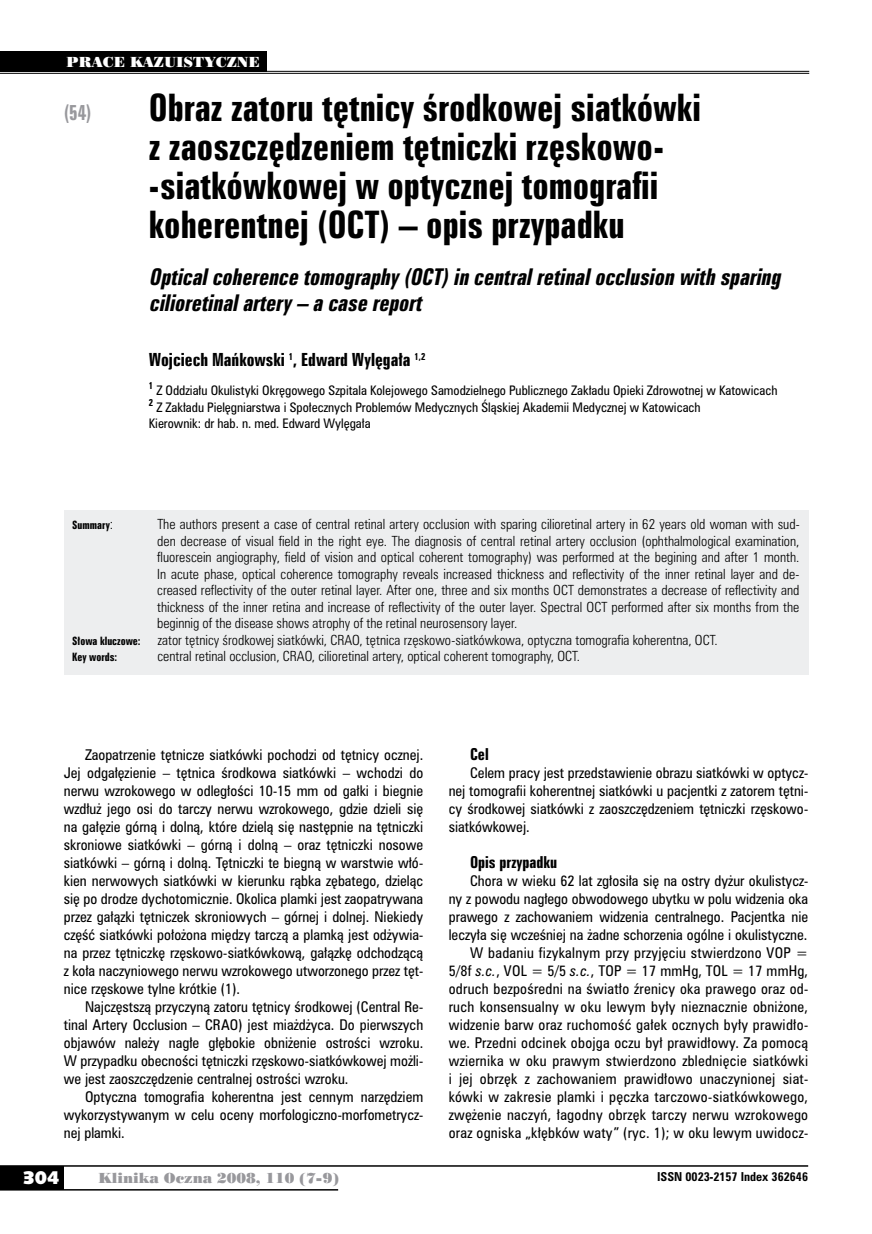
<style>
.page{position:relative;width:872px;height:1234px;background:#fff}
.page>*{position:absolute;margin:0;border:0;box-sizing:border-box;transform-origin:0 0}
.t1{font:34.5px/39px "Zurich Bd X Cn PL";color:#000}
.t2{font:italic 21px/25.5px "Zurich Bd X Cn PL";color:#000}
.t3{font:19.5px "Zurich Bd X Cn PL";color:#98989c;scale:.9 1}
.t4{font:18px "Humanst 531 U Blk PL";color:#fff}
.t5{font:16.5px "Zurich Bd X Cn PL";color:#000}
.t6{font:15px "Zurich Bd X Cn PL";color:#000}
.t7{font:13.5px/18px "Zurich Cn PL";letter-spacing:.02em;color:#000;text-align:justify}
.t8{font:13.5px "Poster Bodoni PL";color:#98989c}
.t9{font:13.5px "Poster Bodoni PL";color:#fff}
.t10{font:12.75px/16.5px "Zurich Lt Cn PL";color:#000;text-align:justify}
.t11{font:12px/16.5px "Zurich Cn PL";color:#000}
.t12{font:700 11.25px "Zurich Cn PL";color:#000}
.t13{font:10.5px "Zurich Bd X Cn PL";color:#000}
.t14{font:9px "Zurich Bd X Cn PL";color:#000}
.s1{font-family:"Zurich Lt Cn PL";font-size:12.75px}
.s2{font-style:italic}
</style>
<div class="page">
<div style="left:0;top:1165px;width:64px;height:24px;background:#000"></div>
<hr style="left:0;top:1164px;width:808px;height:2px;background:#000">
<hr style="left:0;top:1188px;width:338px;height:2px;background:#000">
<div style="left:64px;top:510px;width:744px;height:164px;background:#edeeef"></div>
<hr style="left:0;top:71px;width:809px;height:1px;background:#000">
<hr style="left:0;top:73px;width:809px;height:1px;background:#000">
<div style="left:0;top:51px;width:266px;height:21px;background:#000"></div>
<p class="t9" style="left:67px;top:53px;width:195px">PRACE KAZUISTYCZNE</p>
<h3 class="t3" style="left:64px;top:100px;width:32px">(54)</h3>
<h1 class="t1" style="left:149px;top:88px;width:553px">Obraz zatoru tętnicy środkowej siatkówki z zaoszczędzeniem tętniczki rzęskowo--siatkówkowej w optycznej tomografii koherentnej (OCT) – opis przypadku</h1>
<h2 class="t2" style="left:149px;top:264px;width:638px">Opticalcoherence tomography(OCT)in centralretinalocclusion with sparing cilioretinalartery– acase report</h2>
<p class="t5" style="left:149px;top:348px;width:278px">Wojciech Mańkowski <sup>1</sup>, Edward Wylęgała <sup>1,2</sup></p>
<p class="t14" style="left:149px;top:379px;width:6px">1</p>
<p class="t11" style="left:156px;top:382px;width:622px">Z Oddziału Okulistyki Okręgowego Szpitala Kolejowego Samodzielnego Publicznego Zakładu Opieki Zdrowotnej w Katowicach</p>
<p class="t14" style="left:149px;top:396px;width:6px">2</p>
<p class="t11" style="left:149px;top:398px;width:553px;text-indent:8px">Z Zakładu Pielęgniarstwa i Społecznych Problemów Medycznych Śląskiej Akademii Medycznej w Katowicach<br>Kierownik: dr hab. n. med. Edward Wylęgała</p>
<p class="t13" style="left:72px;top:518px;width:42px">Summary<span class="s1">:</span></p>
<p class="t10" style="left:157px;top:515px;width:644px">The authors present a case of central retinal artery occlusion with sparing cilioretinal artery in 62 years old woman with sud&shy;den decrease of visual field in the right eye. The diagnosis of central retinal artery occlusion (ophthalmological examination, fluorescein angiography, field of vision and optical coherent tomography) was performed at the begining and after 1 month.<br>In acute phase, optical coherence tomography reveals increased thickness and reflectivity of the inner retinal layer and de&shy;creased reflectivity of the outer retinal layer. After one, three and six months OCT demonstrates a decrease of reflectivity and thickness of the inner retina and increase of reflectivity of the outer layer. Spectral OCT performed after six months from the beginnig of the disease shows atrophy of the retinal neurosensory layer.</p>
<p class="t13" style="left:72px;top:633px;width:70px">Słowa kluczowe:</p>
<p class="t10" style="left:157px;top:631px;width:562px">zator tętnicy środkowej siatkówki, CRAO, tętnica rzęskowo-siatkówkowa, optyczna tomografia koherentna, OCT.</p>
<p class="t13" style="left:72px;top:650px;width:46px">Key words:</p>
<p class="t10" style="left:157px;top:647px;width:424px">central retinal occlusion, CRAO, cilioretinal artery, optical coherent tomography, OCT.</p>
<p class="t7" style="left:64px;top:745px;width:361px;text-indent:21px">Zaopatrzenie tętnicze siatkówki pochodzi od tętnicy ocznej.<br>Jej odgałęzienie – tętnica środkowa siatkówki – wchodzi do nerwu wzrokowego w odległości 10-15 mm od gałki i biegnie wzdłuż jego osi do tarczy nerwu wzrokowego, gdzie dzieli się na gałęzie górną i dolną, które dzielą się następnie na tętniczki skroniowe siatkówki – górną i dolną – oraz tętniczki nosowe siatkówki – górną i dolną. Tętniczki te biegną w warstwie włó&shy;kien nerwowych siatkówki w kierunku rąbka zębatego, dzieląc się po drodze dychotomicznie. Okolica plamki jest zaopatrywana przez gałązki tętniczek skroniowych – górnej i dolnej. Niekiedy część siatkówki położona między tarczą a plamką jest odżywia&shy;na przez tętniczkę rzęskowo-siatkówkową, gałązkę odchodzącą z koła naczyniowego nerwu wzrokowego utworzonego przez tęt&shy;nice rzęskowe tylne krótkie (1).</p>
<p class="t7" style="left:64px;top:997px;width:361px;text-indent:21px">Najczęstszą przyczyną zatoru tętnicy środkowej (Central Re&shy;tinal Artery Occlusion – CRAO) jest miażdżyca. Do pierwszych objawów należy nagłe głębokie obniżenie ostrości wzroku.<br>W przypadku obecności tętniczki rzęskowo-siatkówkowej możli&shy;we jest zaoszczędzenie centralnej ostrości wzroku.</p>
<p class="t7" style="left:64px;top:1087px;width:361px;text-indent:21px">Optyczna tomografia koherentna jest cennym narzędziem wykorzystywanym w celu oceny morfologiczno-morfometrycz&shy;nej plamki.</p>
<p class="t6" style="left:470px;top:744px;width:20px">Cel</p>
<p class="t7" style="left:449px;top:763px;width:361px;text-indent:21px">Celem pracy jest przedstawienie obrazu siatkówki w optycz&shy;nej tomografii koherentnej siatkówki u pacjentki z zatorem tętni&shy;cy środkowej siatkówki z zaoszczędzeniem tętniczki rzęskowo&shy;siatkówkowej.</p>
<p class="t6" style="left:470px;top:852px;width:89px">Opis przypadku</p>
<p class="t7" style="left:449px;top:871px;width:361px;text-align:right">Chora w wieku 62 lat zgłosiła się na ostry dyżur okulistycz-<br>ny z powodu nagłego obwodowego ubytku w polu widzenia oka prawego z zachowaniem widzenia centralnego. Pacjentka nie leczyła się wcześniej na żadne schorzenia ogólne i okulistyczne.<br>W badaniu fizykalnym przy przyjęciu stwierdzono VOP = 5/8f <span class="s2">s.c.</span>, VOL = 5/5 <span class="s2">s.c.</span>, TOP = 17 mmHg, TOL = 17 mmHg, odruch bezpośredni na światło źrenicy oka prawego oraz od&shy;ruch konsensualny w oku lewym były nieznacznie obniżone, widzenie barw oraz ruchomość gałek ocznych były prawidło&shy;we. Przedni odcinek obojga oczu był prawidłowy. Za pomocą wziernika w oku prawym stwierdzono zblednięcie siatkówki i jej obrzęk z zachowaniem prawidłowo unaczynionej siat&shy;kówki w zakresie plamki i pęczka tarczowo-siatkówkowego, zwężenie naczyń, łagodny obrzęk tarczy nerwu wzrokowego oraz ogniska „kłębków waty” (ryc. 1); w oku lewym uwidocz-</p>
<h3 class="t4" style="left:23px;top:1165px;width:38px">304</h3>
<p class="t8" style="left:99px;top:1168px;width:242px">Klinika Oczna 2008, 110 (7-9)</p>
<p class="t12" style="left:657px;top:1168px;width:152px">ISSN 0023-2157 Index 362646</p>
</div>
